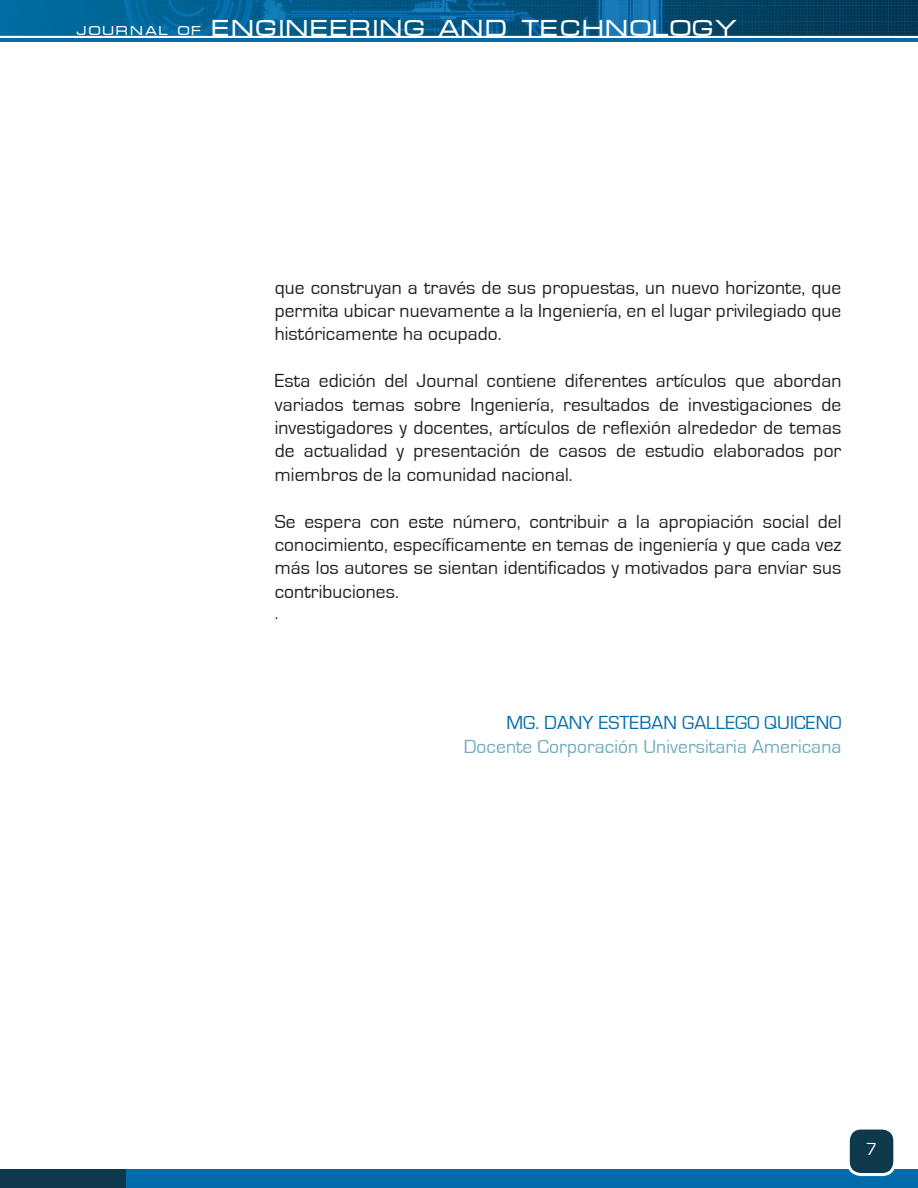
<style>
.page{position:relative;width:918px;height:1188px;background:#fff}
.page>*{position:absolute;margin:0;border:0;box-sizing:border-box;transform-origin:0 0}
.t1{font:23.4px "Micra";color:#fff}
.t2{font:19.5px/23.4px "Eurostile";letter-spacing:.005em;color:#231f20;text-align:justify}
.t3{font:19.5px "Eurostile";letter-spacing:.005em;color:#70abbe}
.t4{font:19.5px "Eurostile";letter-spacing:.005em;color:#006cac}
.t5{font:18px "Eurostile";color:#fff}
.t6{font:18px "Eurostile";color:#231f20}
.s1{font-size:13.05px}
</style>
<div class="page">
<div style="left:0;top:1169px;width:127px;height:19px;background:#0e394d"></div>
<div style="left:127px;top:1169px;width:791px;height:19px;background:#006cac"></div>
<div style="left:848px;top:1128px;width:47px;height:47px;background:#0e394d;border-radius:13px"></div>
<div style="left:847px;top:1127px;width:49px;height:49px;border:3px solid #fff;border-radius:13px"></div>
<img style="left:0;top:0;width:918px;height:36px">
<hr style="left:0;top:38px;width:918px;height:3px;background:#006cac">
<p class="t1" style="left:77px;top:16px;width:663px"><span class="s1">JOURNAL OF</span> ENGINEERING AND TECHNOLOGY</p>
<p class="t2" style="left:275px;top:276px;width:568px">que construyan a través de sus propuestas, un nuevo horizonte, que permita ubicar nuevamente a la Ingeniería, en el lugar privilegiado que históricamente ha ocupado.</p>
<p class="t2" style="left:275px;top:370px;width:568px">Esta edición del Journal contiene diferentes artículos que abordan variados temas sobre Ingeniería, resultados de investigaciones de investigadores y docentes, artículos de reflexión alrededor de temas de actualidad y presentación de casos de estudio elaborados por miembros de la comunidad nacional.</p>
<p class="t2" style="left:275px;top:510px;width:568px">Se espera con este número, contribuir a la apropiación social del conocimiento, específicamente en temas de ingeniería y que cada vez más los autores se sientan identificados y motivados para enviar sus contribuciones.</p>
<p class="t6" style="left:275px;top:604px;width:5px">.</p>
<p class="t4" style="left:506px;top:712px;width:337px">MG. DANY ESTEBAN GALLEGO QUICENO</p>
<p class="t3" style="left:464px;top:736px;width:379px">Docente Corporación Universitaria Americana</p>
<p class="t5" style="left:866px;top:1139px;width:13px">7</p>
</div>
